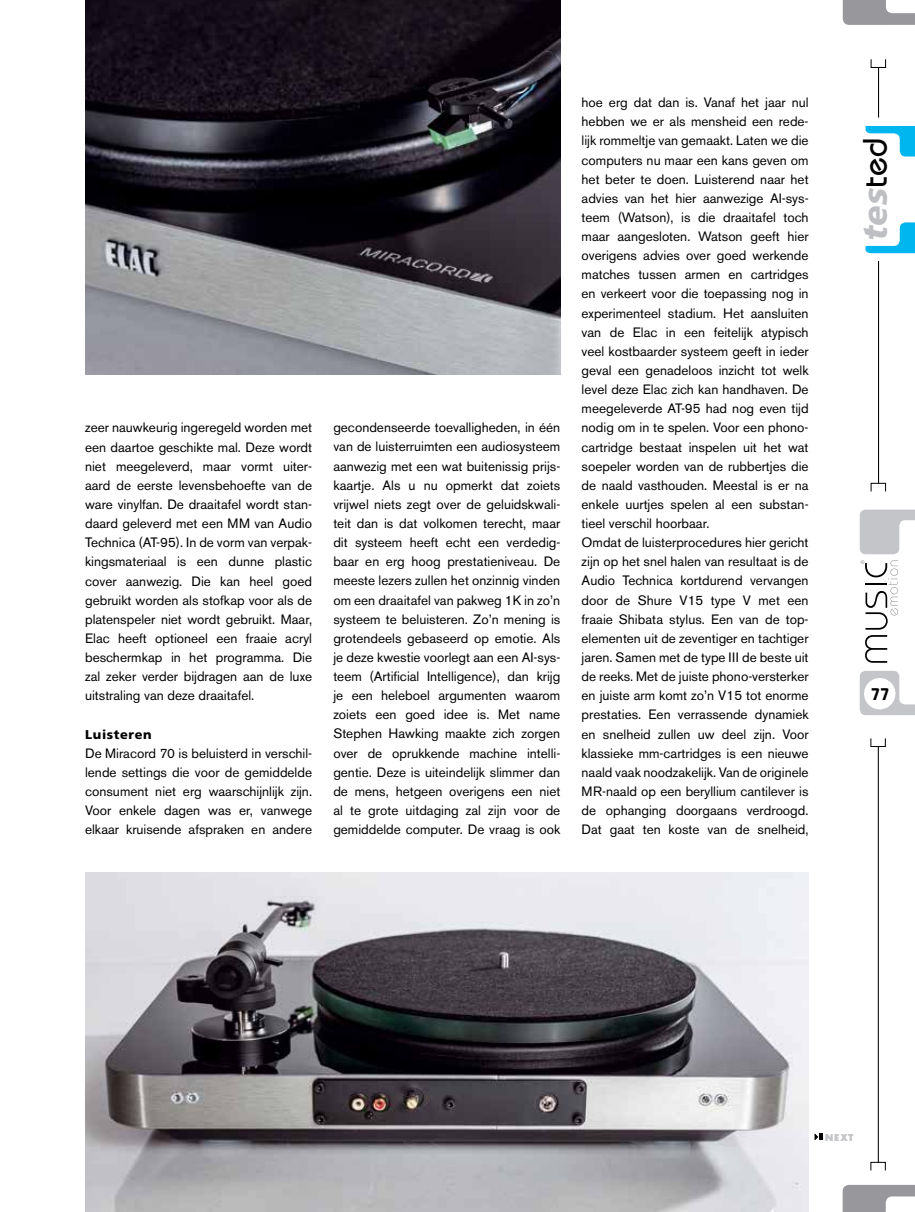
<style>
.page{position:relative;width:915px;height:1212px;background:#fff}
.page>*{position:absolute;margin:0;border:0;box-sizing:border-box;transform-origin:0 0}
.t1{font:italic 900 33.9px "Frutiger";color:#bdbfc2}
.t2{font:600 16.95px "Bauhaus";color:#000}
.t3{font:13.5px/19.2px "Akzidenz Grotesk BE";color:#000;text-align:justify}
.t4{font:900 12.75px "Frutiger";letter-spacing:.05em;color:#000}
.t5{font:700 9px "Futura";color:#c3c5c8}
.s1{font-family:"Bauhaus";font-weight:500;font-style:normal;color:#000}
</style>
<div class="page">
<svg style="left:814px;top:1133px;width:9px;height:7px"></svg>
<img style="left:85px;top:873px;width:723px;height:339px">
<img style="left:85px;top:0;width:475px;height:374px">
<svg style="left:859px;top:510px;width:55px;height:44px"></svg>
<svg style="left:859px;top:671px;width:55px;height:44px"></svg>
<svg style="left:842px;top:0;width:72px;height:25px"></svg>
<svg style="left:842px;top:1185px;width:72px;height:27px"></svg>
<div style="left:870px;top:59px;width:15px;height:9px;border:1px solid #000"></div>
<div style="left:870px;top:483px;width:15px;height:9px;border:1px solid #000"></div>
<div style="left:863px;top:678px;width:32px;height:31px;background:#fff;border-radius:50%"></div>
<hr style="left:877px;top:261px;width:1px;height:222px;background:#000">
<svg style="left:865px;top:222px;width:49px;height:31px"></svg>
<svg style="left:865px;top:126px;width:49px;height:31px"></svg>
<hr style="left:877px;top:67px;width:1px;height:51px;background:#000">
<hr style="left:877px;top:746px;width:1px;height:416px;background:#000">
<div style="left:870px;top:738px;width:15px;height:9px;border:1px solid #000"></div>
<div style="left:870px;top:1162px;width:15px;height:9px;border:1px solid #000"></div>
<svg style="left:860px;top:560px;width:37px;height:103px"></svg>
<p class="t3" style="left:85px;top:418px;width:228px">zeer nauwkeurig ingeregeld worden met een daartoe geschikte mal. Deze wordt niet meegeleverd, maar vormt uiter&shy;aard de eerste levensbehoefte van de ware vinylfan. De draaitafel wordt stan&shy;daard geleverd met een MM van Audio Technica (AT-95). In de vorm van verpak&shy;kingsmateriaal is een dunne plastic cover aanwezig. Die kan heel goed gebruikt worden als stofkap voor als de platenspeler niet wordt gebruikt. Maar, Elac heeft optioneel een fraaie acryl beschermkap in het programma. Die zal zeker verder bijdragen aan de luxe uitstraling van deze draaitafel.</p>
<p class="t4" style="left:85px;top:726px;width:68px">Luisteren</p>
<p class="t3" style="left:85px;top:743px;width:228px">De Miracord 70 is beluisterd in verschil&shy;lende settings die voor de gemiddelde consument niet erg waarschijnlijk zijn.<br>Voor enkele dagen was er, vanwege elkaar kruisende afspraken en andere</p>
<p class="t3" style="left:333px;top:418px;width:228px">gecondenseerde toevalligheden, in één van de luisterruimten een audiosysteem aanwezig met een wat buitenissig prijs&shy;kaartje. Als u nu opmerkt dat zoiets vrijwel niets zegt over de geluidskwali&shy;teit dan is dat volkomen terecht, maar dit systeem heeft echt een verdedig&shy;baar en erg hoog prestatieniveau. De meeste lezers zullen het onzinnig vinden om een draaitafel van pakweg 1K in zo’n systeem te beluisteren. Zo’n mening is grotendeels gebaseerd op emotie. Als je deze kwestie voorlegt aan een AI-sys&shy;teem (Artificial Intelligence), dan krijg je een heleboel argumenten waarom zoiets een goed idee is. Met name Stephen Hawking maakte zich zorgen over de oprukkende machine intelli&shy;gentie. Deze is uiteindelijk slimmer dan de mens, hetgeen overigens een niet al te grote uitdaging zal zijn voor de gemiddelde computer. De vraag is ook</p>
<p class="t3" style="left:581px;top:93px;width:228px;text-align:left">hoe erg dat dan is. Vanaf het jaar nul hebben we er als mensheid een rede&shy;lijk rommeltje van gemaakt. Laten we die computers nu maar een kans geven om het beter te doen. Luisterend naar het advies van het hier aanwezige AI-sys&shy;teem (Watson), is die draaitafel toch maar aangesloten. Watson geeft hier overigens advies over goed werkende matches tussen armen en cartridges en verkeert voor die toepassing nog in experimenteel stadium. Het aansluiten van de Elac in een feitelijk atypisch veel kostbaarder systeem geeft in ieder geval een genadeloos inzicht tot welk level deze Elac zich kan handhaven. De meegeleverde AT-95 had nog even tijd nodig om in te spelen. Voor een phono&shy;cartridge bestaat inspelen uit het wat soepeler worden van de rubbertjes die de naald vasthouden. Meestal is er na enkele uurtjes spelen al een substan&shy;tieel verschil hoorbaar.<br>Omdat de luisterprocedures hier gericht zijn op het snel halen van resultaat is de Audio Technica kortdurend vervangen door de Shure V15 type V met een fraaie Shibata stylus. Een van de top&shy;elementen uit de zeventiger en tachtiger jaren. Samen met de type III de beste uit de reeks. Met de juiste phono-versterker en juiste arm komt zo’n V15 tot enorme prestaties. Een verrassende dynamiek en snelheid zullen uw deel zijn. Voor klassieke mm-cartridges is een nieuwe naald vaak noodzakelijk. Van de originele MR-naald op een beryllium cantilever is de ophanging doorgaans verdroogd.<br>Dat gaat ten koste van de snelheid,</p>
<h1 class="t1" style="left:854px;top:241px;width:104px;rotate:-90deg">tes<span class="s1">ted</span></h1>
<p class="t2" style="left:870px;top:684px;width:20px">77</p>
<p class="t5" style="left:824px;top:1130px;width:30px">NEXT</p>
</div>
